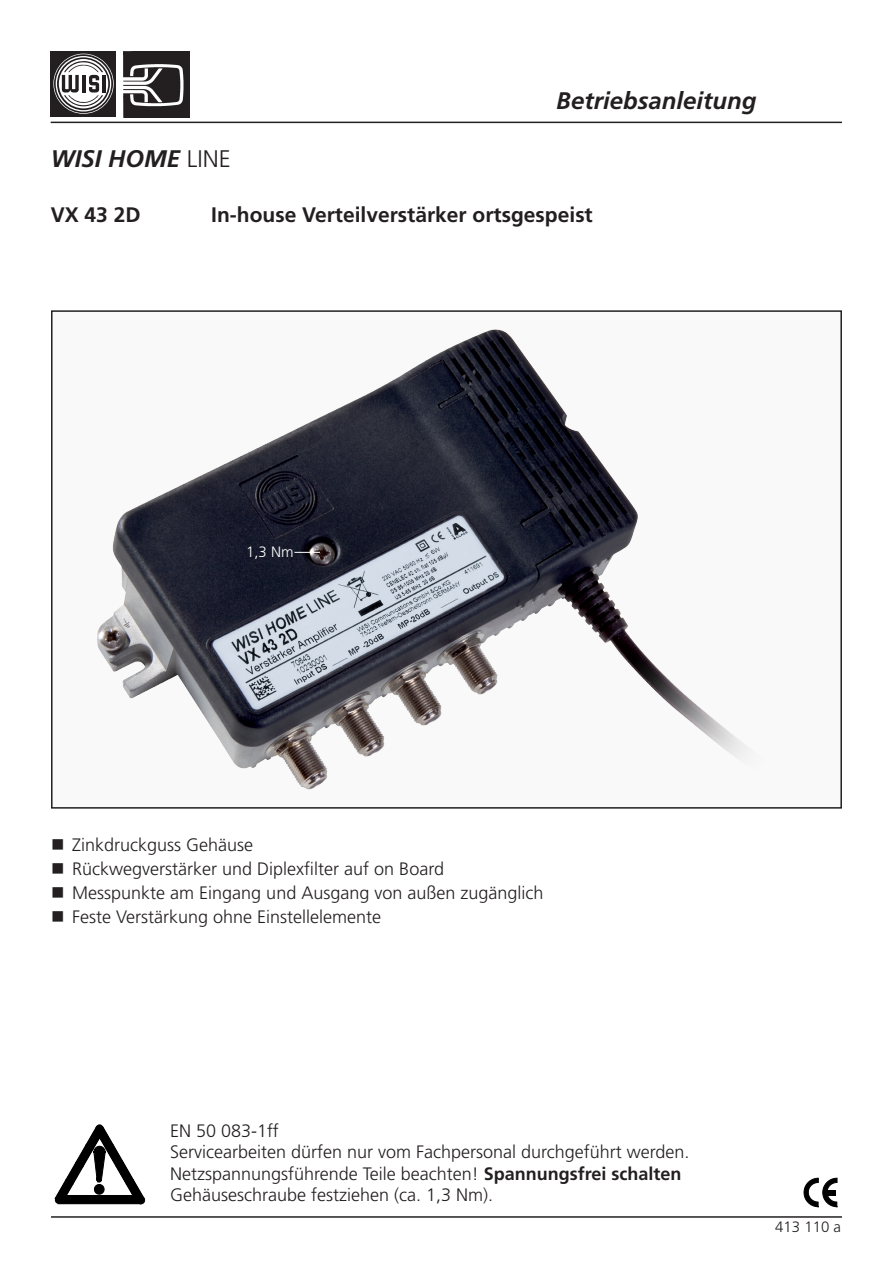
<style>
.page{position:relative;width:893px;height:1263px;background:#fff}
.page>*{position:absolute;margin:0;border:0;box-sizing:border-box;transform-origin:0 0}
.t1{font:italic 700 24px "Frutiger";color:#231f20}
.t2{font:700 21px "Frutiger";color:#231f20}
.t3{font:300 18px/21.6px "Frutiger";color:#231f20}
.t4{font:300 15px "Frutiger";color:#231f20}
.t5{font:300 15px "Frutiger";color:#fff}
.s1{font-weight:300;font-style:normal}
.s2{font-weight:700}
</style>
<div class="page">
<hr style="left:51px;top:1216px;width:791px;height:2px;background:#231f20">
<div style="left:52px;top:311px;width:789px;height:497px;background:#f9f9f9"></div>
<hr style="left:51px;top:122px;width:791px;height:1px;background:#231f20">
<svg style="left:803px;top:1177px;width:35px;height:30px"></svg>
<div style="left:825px;top:1190px;width:10px;height:6px;background:#000"></div>
<div style="left:51px;top:51px;width:65px;height:65px;background:#231f20"></div>
<svg style="left:53px;top:54px;width:61px;height:60px"></svg>
<svg style="left:54px;top:54px;width:59px;height:59px"></svg>
<svg style="left:56px;top:56px;width:55px;height:56px"></svg>
<svg style="left:57px;top:57px;width:53px;height:53px"></svg>
<svg style="left:59px;top:59px;width:49px;height:49px"></svg>
<hr style="left:102px;top:75px;width:4px;height:17px;background:#231f20">
<svg style="left:62px;top:61px;width:41px;height:47px"></svg>
<img style="left:124px;top:52px;width:65px;height:65px">
<svg style="left:54px;top:1124px;width:92px;height:80px"></svg>
<img style="left:83px;top:310px;width:723px;height:499px">
<svg style="left:294px;top:552px;width:26px;height:1px"></svg>
<h1 class="t1" style="left:556px;top:87px;width:202px">Betriebsanleitung</h1>
<h1 class="t1" style="left:51px;top:145px;width:182px">WISI HOME <span class="s1">LINE</span></h1>
<p class="t2" style="left:51px;top:202px;width:91px">VX 43 2D</p>
<p class="t2" style="left:211px;top:202px;width:383px">In-house Verteilverstärker ortsgespeist</p>
<p class="t5" style="left:246px;top:543px;width:49px">1,3 Nm</p>
<p class="t3" style="left:51px;top:834px;width:204px">■ Zinkdruckguss Gehäuse</p>
<p class="t3" style="left:51px;top:858px;width:394px">■ Rückwegverstärker und Diplexfilter auf on Board</p>
<p class="t3" style="left:51px;top:882px;width:494px">■ Messpunkte am Eingang und Ausgang von außen zugänglich</p>
<p class="t3" style="left:51px;top:906px;width:332px">■ Feste Verstärkung ohne Einstellelemente</p>
<p class="t3" style="left:170px;top:1119px;width:521px">EN 50 083-1ff<br>Servicearbeiten dürfen nur vom Fachpersonal durchgeführt werden.<br>Netzspannungsführende Teile beachten! <span class="s2">Spannungsfrei schalten </span>Gehäuseschraube festziehen (ca. 1,3 Nm).</p>
<p class="t4" style="left:775px;top:1218px;width:67px">413 110 a</p>
</div>
